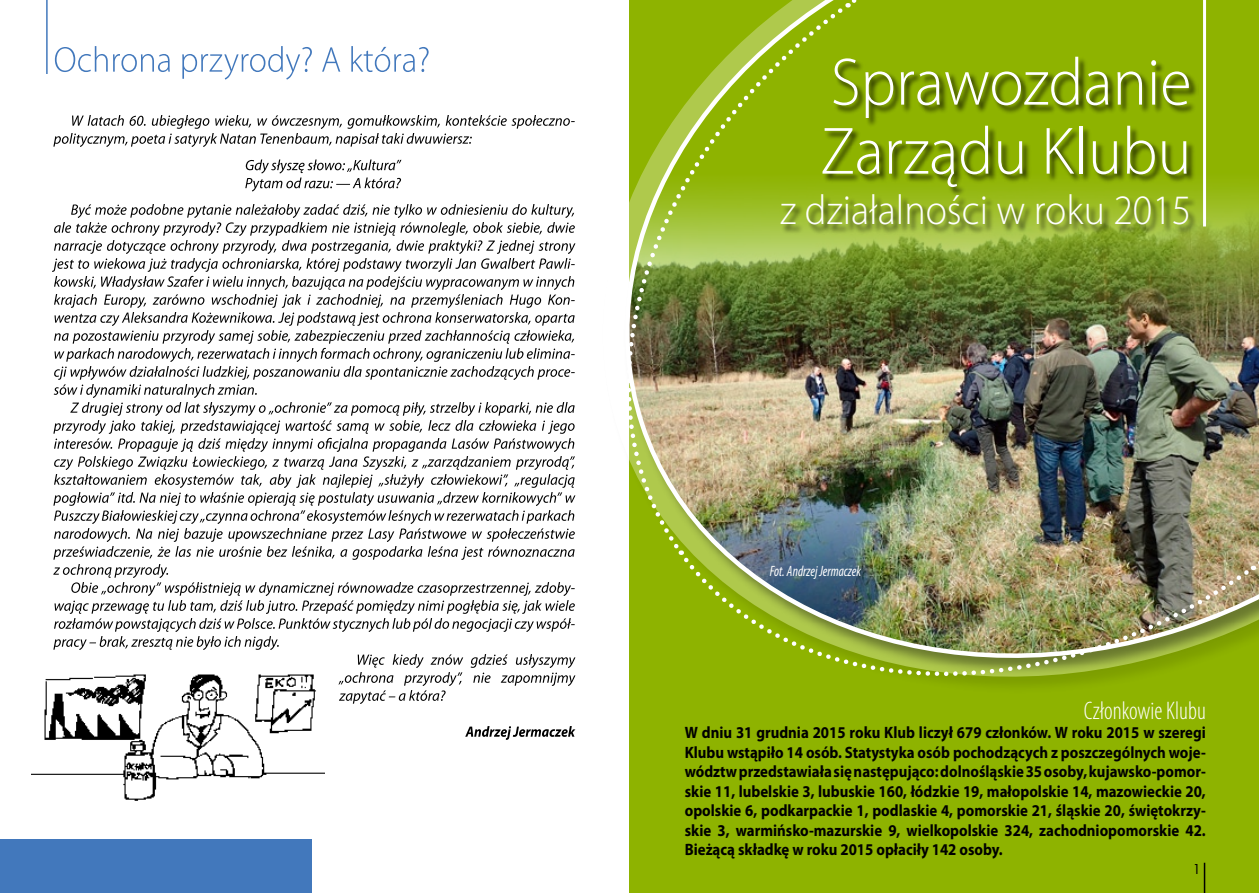
<style>
.page{position:relative;width:1259px;height:893px;background:#fff}
.page>*{position:absolute;margin:0;border:0;box-sizing:border-box;transform-origin:0 0}
.t1{font:300 67.5px/69px "Myriad Pro";color:#fff;scale:.95 1}
.t2{font:300 42px "Myriad Pro";color:#fff;scale:.95 1}
.t3{font:300 condensed 25.5px "Myriad Pro";color:#fff;scale:.95 1}
.t4{font:700 16.5px/19.5px "Myriad Pro";color:#000;text-align:justify;scale:.9 1}
.t5{font:italic condensed 15px "Myriad Pro";color:#fff;scale:.9 1}
</style>
<div class="page">
<hr style="left:46px;top:0;width:2px;height:74px;background:#4278bc">
<div style="left:0;top:839px;width:312px;height:54px;background:#4278bc"></div>
<img style="left:32px;top:679px;width:292px;height:122px">
<svg style="left:55px;top:46px;width:373px;height:34px"></svg>
<svg style="left:53px;top:115px;width:502px;height:32px"></svg>
<svg style="left:245px;top:159px;width:156px;height:32px"></svg>
<svg style="left:52px;top:204px;width:503px;height:500px"></svg>
<svg style="left:465px;top:726px;width:110px;height:14px"></svg>
<div style="left:629px;top:0;width:630px;height:893px;background:#8eb300"></div>
<svg style="left:555px;top:118px;width:21px;height:609px"></svg>
<img style="left:571px;top:4px;width:274px;height:551px">
<img style="left:680px;top:554px;width:575px;height:132px">
<img style="left:845px;top:0;width:414px;height:570px">
<hr style="left:1203px;top:0;width:3px;height:226px;background:#fff">
<div style="left:780px;top:56px;width:418px;height:178px;background:#000;opacity:.75"></div>
<hr style="left:1203px;top:863px;width:2px;height:30px;background:#000">
<h1 class="t1" style="left:820px;top:47px;width:392px">Sprawozdanie<br>Zarządu Klubu</h1>
<h2 class="t2" style="left:780px;top:185px;width:434px">z działalności w roku 2015</h2>
<p class="t5" style="left:770px;top:562px;width:103px">Fot. Andrzej Jermaczek</p>
<h3 class="t3" style="left:1083px;top:695px;width:130px">Członkowie Klubu</h3>
<p class="t4" style="left:685px;top:723px;width:580px">W dniu 31 grudnia 2015 roku Klub liczył 679 członków. W roku 2015 w szeregi Klubu wstąpiło 14 osób. Statystyka osób pochodzących z poszczególnych woje&shy;wództw przedstawiała się następująco: dolnośląskie 35 osoby, kujawsko-pomor&shy;skie 11, lubelskie 3, lubuskie 160, łódzkie 19, małopolskie 14, mazowieckie 20, opolskie 6, podkarpackie 1, podlaskie 4, pomorskie 21, śląskie 20, świętokrzy&shy;skie 3, warmińsko-mazurskie 9, wielkopolskie 324, zachodniopomorskie 42.<br>Bieżącą składkę w roku 2015 opłaciły 142 osoby.</p>
</div>
